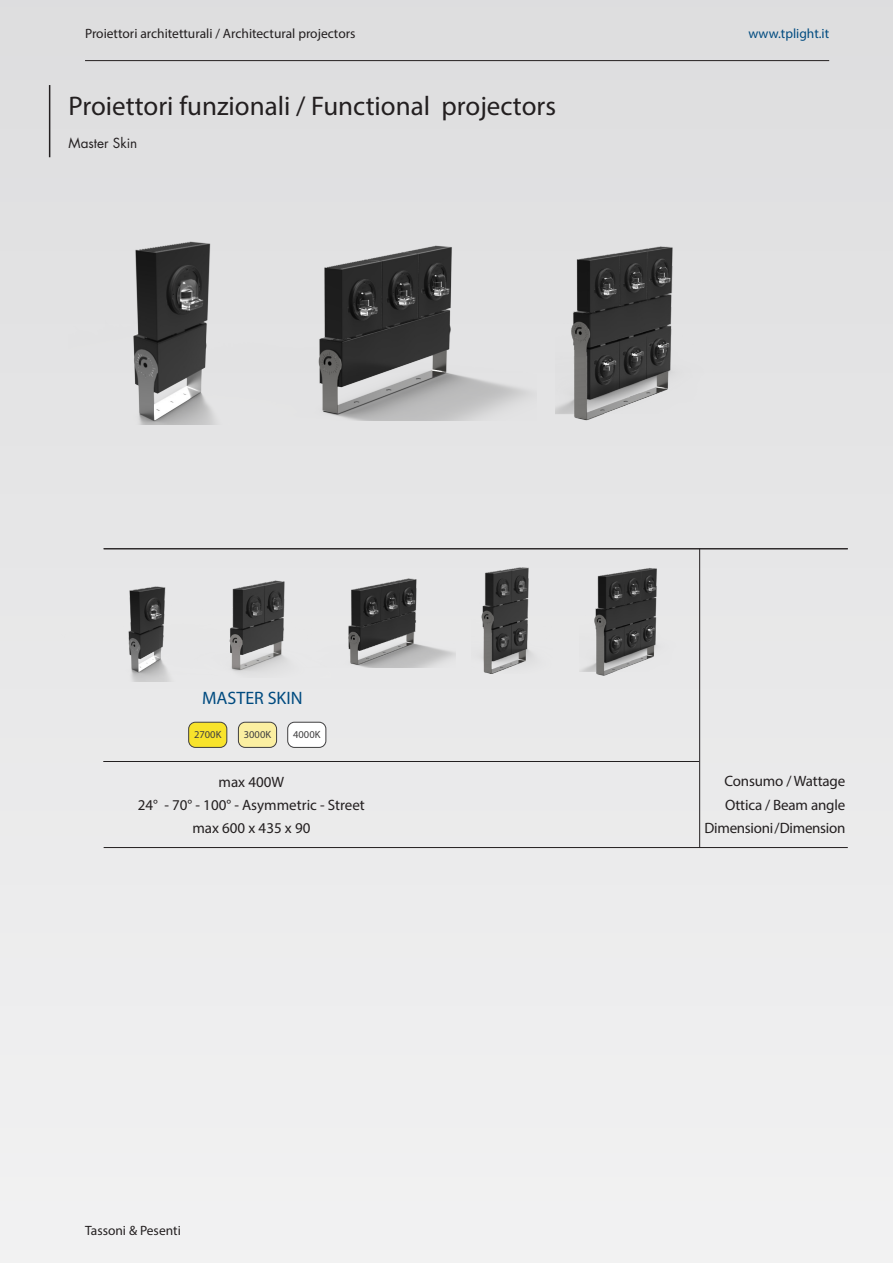
<style>
.page{position:relative;width:893px;height:1263px;background:#e9e9ea}
.page>*{position:absolute;margin:0;border:0;box-sizing:border-box;transform-origin:0 0}
.titoli{font:27px "Myriad Pro";color:#231f20}
.titoli_indice{font:18px "Myriad Pro";color:#004b80}
.paragrafo_principale{font:15px "Myriad Pro";letter-spacing:-.005em;color:#231f20}
.codici_prodotti{font:15px "Myriad Pro";letter-spacing:-.01em;color:#231f20}
.t1{font:13.5px "Myriad Pro";color:#231f20}
.t2{font:13.5px "Myriad Pro";color:#004b80}
.intestazione_all__sx{font:13.5px "Futura Std";color:#231f20}
.temperatura_luce{font:10.5px "Myriad Pro";color:#403f40}
</style>
<div class="page">
<hr style="left:49px;top:85px;width:1px;height:72px;background:#231f20">
<img style="left:373px;top:245px;width:163px;height:176px">
<img style="left:555px;top:246px;width:127px;height:175px">
<img style="left:133px;top:241px;width:240px;height:183px">
<img style="left:128px;top:586px;width:43px;height:96px">
<img style="left:159px;top:583px;width:118px;height:95px">
<img style="left:263px;top:578px;width:193px;height:90px">
<img style="left:481px;top:567px;width:53px;height:106px">
<img style="left:580px;top:568px;width:77px;height:108px">
<hr style="left:104px;top:847px;width:744px;height:1px;background:#231f20">
<hr style="left:103px;top:761px;width:596px;height:1px;background:#231f20">
<hr style="left:104px;top:548px;width:744px;height:1px;background:#231f20">
<hr style="left:699px;top:549px;width:1px;height:298px;background:#231f20">
<div style="left:189px;top:722px;width:38px;height:25px;background:#f8e32b;border-radius:7px"></div>
<div style="left:188px;top:722px;width:39px;height:26px;border:1px solid #403f40;border-radius:7px"></div>
<div style="left:238px;top:722px;width:39px;height:25px;background:#fbefa1;border-radius:7px"></div>
<div style="left:238px;top:722px;width:39px;height:26px;border:1px solid #403f40;border-radius:7px"></div>
<div style="left:288px;top:722px;width:38px;height:25px;background:#fff;border-radius:7px"></div>
<div style="left:287px;top:722px;width:39px;height:26px;border:1px solid #403f40;border-radius:7px"></div>
<hr style="left:85px;top:60px;width:744px;height:1px;background:#231f20">
<p class="t1" style="left:85px;top:25px;width:272px">Proiettori architetturali / Architectural projectors</p>
<p class="titoli" style="left:69px;top:89px;width:489px">Proiettori funzionali / Functional projectors</p>
<p class="intestazione_all__sx" style="left:69px;top:134px;width:70px">Master Skin</p>
<p class="t2" style="left:748px;top:25px;width:82px">www.tplight.it</p>
<p class="titoli_indice" style="left:202px;top:687px;width:102px">MASTER SKIN</p>
<p class="temperatura_luce" style="left:194px;top:728px;width:29px">2700K</p>
<p class="temperatura_luce" style="left:244px;top:728px;width:29px">3000K</p>
<p class="temperatura_luce" style="left:293px;top:728px;width:29px">4000K</p>
<p class="paragrafo_principale" style="left:219px;top:772px;width:67px">max 400W</p>
<p class="paragrafo_principale" style="left:138px;top:795px;width:229px">24° - 70° - 100° - Asymmetric - Street</p>
<p class="paragrafo_principale" style="left:192px;top:819px;width:120px">max 600 x 435 x 90</p>
<p class="t1" style="left:85px;top:1222px;width:97px">Tassoni &amp; Pesenti</p>
<p class="codici_prodotti" style="left:724px;top:772px;width:123px">Consumo / Wattage</p>
<p class="paragrafo_principale" style="left:725px;top:795px;width:122px">Ottica / Beam angle</p>
<p class="paragrafo_principale" style="left:705px;top:819px;width:142px">Dimensioni /Dimension</p>
</div>
